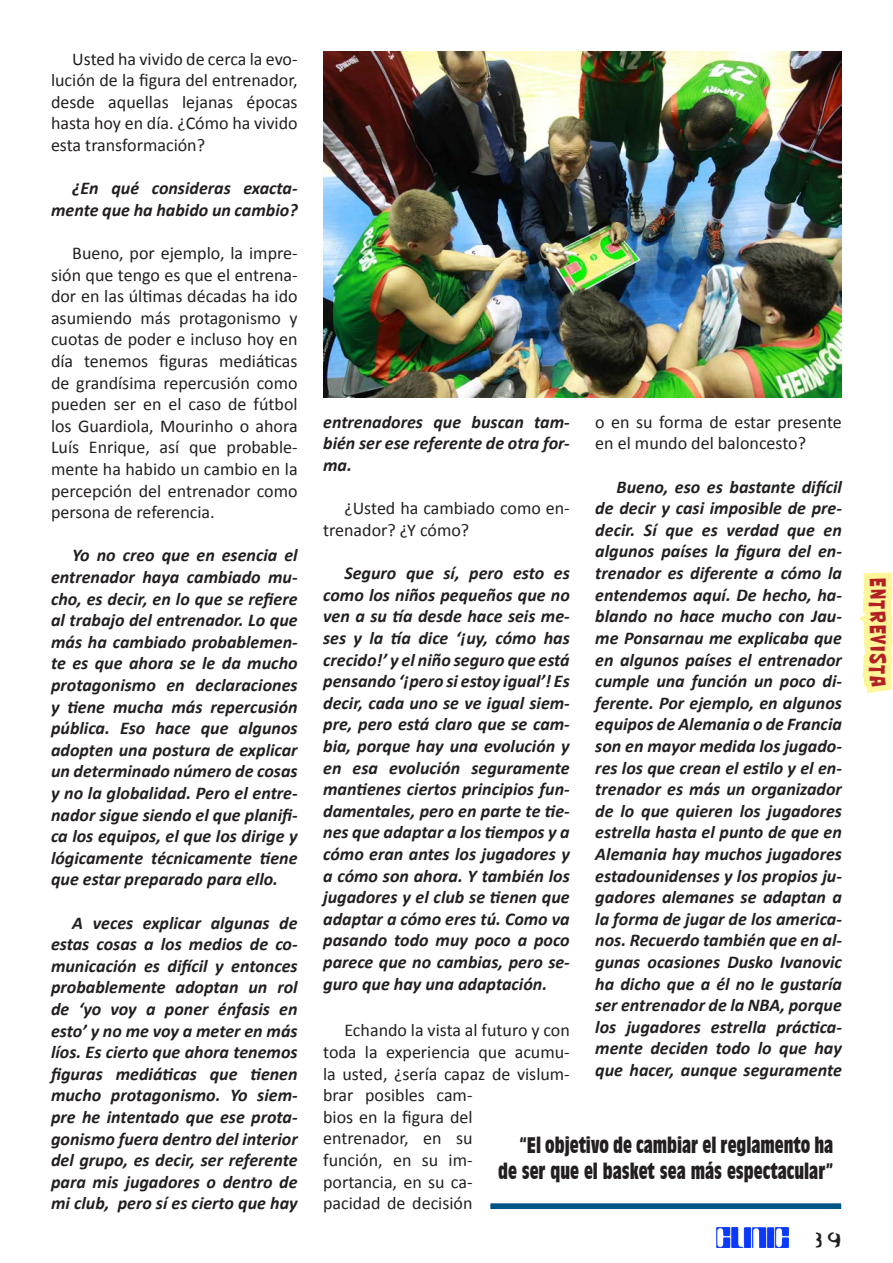
<style>
.page{position:relative;width:893px;height:1263px;background:#fff}
.page>*{position:absolute;margin:0;border:0;box-sizing:border-box;transform-origin:0 0}
.t1{font:700 condensed 21px/25.2px "Incised 901 BT";color:#231f20;text-align:right}
.t2{font:21px "Nightclub BTN Cn";letter-spacing:.08em;color:#b22024}
.t3{font:italic 700 18px/21.6px "Calibri";color:#231f20;text-align:justify}
.t4{font:18px/21.6px "Calibri";color:#231f20}
</style>
<div class="page">
<img style="left:716px;top:1227px;width:72px;height:20px">
<svg style="left:490px;top:1203px;width:352px;height:6px;background:#0e608d"></svg>
<svg style="left:859px;top:572px;width:34px;height:121px"></svg>
<img style="left:323px;top:51px;width:519px;height:346px">
<p class="t4" style="left:51px;top:47px;width:248px;text-align:justify;text-indent:21px">Usted ha vivido de cerca la evo&shy;lución de la figura del entrenador, desde aquellas lejanas épocas hasta hoy en día. ¿Cómo ha vivido esta transformación?</p>
<p class="t3" style="left:51px;top:177px;width:248px;text-align:right">¿En qué consideras exacta&shy;mente que ha habido un cambio?</p>
<p class="t4" style="left:51px;top:241px;width:248px;text-align:justify;text-indent:21px">Bueno, por ejemplo, la impre&shy;sión que tengo es que el entrena&shy;dor en las últimas décadas ha ido asumiendo más protagonismo y cuotas de poder e incluso hoy en día tenemos figuras mediáticas de grandísima repercusión como pueden ser en el caso de fútbol los Guardiola, Mourinho o ahora Luís Enrique, así que probable&shy;mente ha habido un cambio en la percepción del entrenador como persona de referencia.</p>
<p class="t3" style="left:51px;top:544px;width:248px;text-indent:21px">Yo no creo que en esencia el entrenador haya cambiado mu&shy;cho, es decir, en lo que se refiere al trabajo del entrenador. Lo que más ha cambiado probablemen&shy;te es que ahora se le da mucho protagonismo en declaraciones y tiene mucha más repercusión pública. Eso hace que algunos adopten una postura de explicar un determinado número de cosas y no la globalidad. Pero el entre&shy;nador sigue siendo el que planifi&shy;ca los equipos, el que los dirige y lógicamente técnicamente tiene que estar preparado para ello.</p>
<p class="t3" style="left:51px;top:911px;width:248px;text-indent:21px">A veces explicar algunas de estas cosas a los medios de co&shy;municación es difícil y entonces probablemente adoptan un rol de ‘yo voy a poner énfasis en esto’ y no me voy a meter en más líos. Es cierto que ahora tenemos figuras mediáticas que tienen mucho protagonismo. Yo siem&shy;pre he intentado que ese prota&shy;gonismo fuera dentro del interior del grupo, es decir, ser referente para mis jugadores o dentro de mi club, pero sí es cierto que hay</p>
<p class="t4" style="left:595px;top:410px;width:248px">o en su forma de estar presente en el mundo del baloncesto?</p>
<p class="t3" style="left:595px;top:475px;width:248px;text-indent:21px">Bueno, eso es bastante difícil de decir y casi imposible de pre&shy;decir. Sí que es verdad que en algunos países la figura del en&shy;trenador es diferente a cómo la entendemos aquí. De hecho, ha&shy;blando no hace mucho con Jau&shy;me Ponsarnau me explicaba que en algunos países el entrenador cumple una función un poco di&shy;ferente. Por ejemplo, en algunos equipos de Alemania o de Francia son en mayor medida los jugado&shy;res los que crean el estilo y el en&shy;trenador es más un organizador de lo que quieren los jugadores estrella hasta el punto de que en Alemania hay muchos jugadores estadounidenses y los propios ju&shy;gadores alemanes se adaptan a la forma de jugar de los america&shy;nos. Recuerdo también que en al&shy;gunas ocasiones Dusko Ivanovic ha dicho que a él no le gustaría ser entrenador de la NBA, porque los jugadores estrella práctica&shy;mente deciden todo lo que hay que hacer, aunque seguramente</p>
<p class="t3" style="left:323px;top:410px;width:248px">entrenadores que buscan tam&shy;bién ser ese referente de otra for&shy;ma.</p>
<p class="t4" style="left:323px;top:497px;width:248px;text-indent:21px">¿Usted ha cambiado como en&shy;trenador? ¿Y cómo?</p>
<p class="t3" style="left:323px;top:561px;width:248px;text-indent:21px">Seguro que sí, pero esto es como los niños pequeños que no ven a su tía desde hace seis me&shy;ses y la tía dice ‘¡uy, cómo has crecido!’ y el niño seguro que está pensando ‘¡pero si estoy igual’! Es decir, cada uno se ve igual siem&shy;pre, pero está claro que se cam&shy;bia, porque hay una evolución y en esa evolución seguramente mantienes ciertos principios fun&shy;damentales, pero en parte te tie&shy;nes que adaptar a los tiempos y a cómo eran antes los jugadores y a cómo son ahora. Y también los jugadores y el club se tienen que adaptar a cómo eres tú. Como va pasando todo muy poco a poco parece que no cambias, pero se&shy;guro que hay una adaptación.</p>
<p class="t4" style="left:323px;top:1019px;width:248px;text-indent:21px">Echando la vista al futuro y con toda la experiencia que acumu&shy;la usted, ¿sería capaz de vislum&shy;brar posibles cam-<br>bios en la figura del<br>entrenador, en su<br>función, en su im-<br>portancia, en su ca-<br>pacidad de decisión</p>
<p class="t1" style="left:498px;top:1133px;width:337px">“El objetivo de cambiar el reglamento ha de ser que el basket sea más espectacular”</p>
<p class="t2" style="left:893px;top:578px;width:110px;rotate:90deg">ENTREVISTA</p>
</div>
